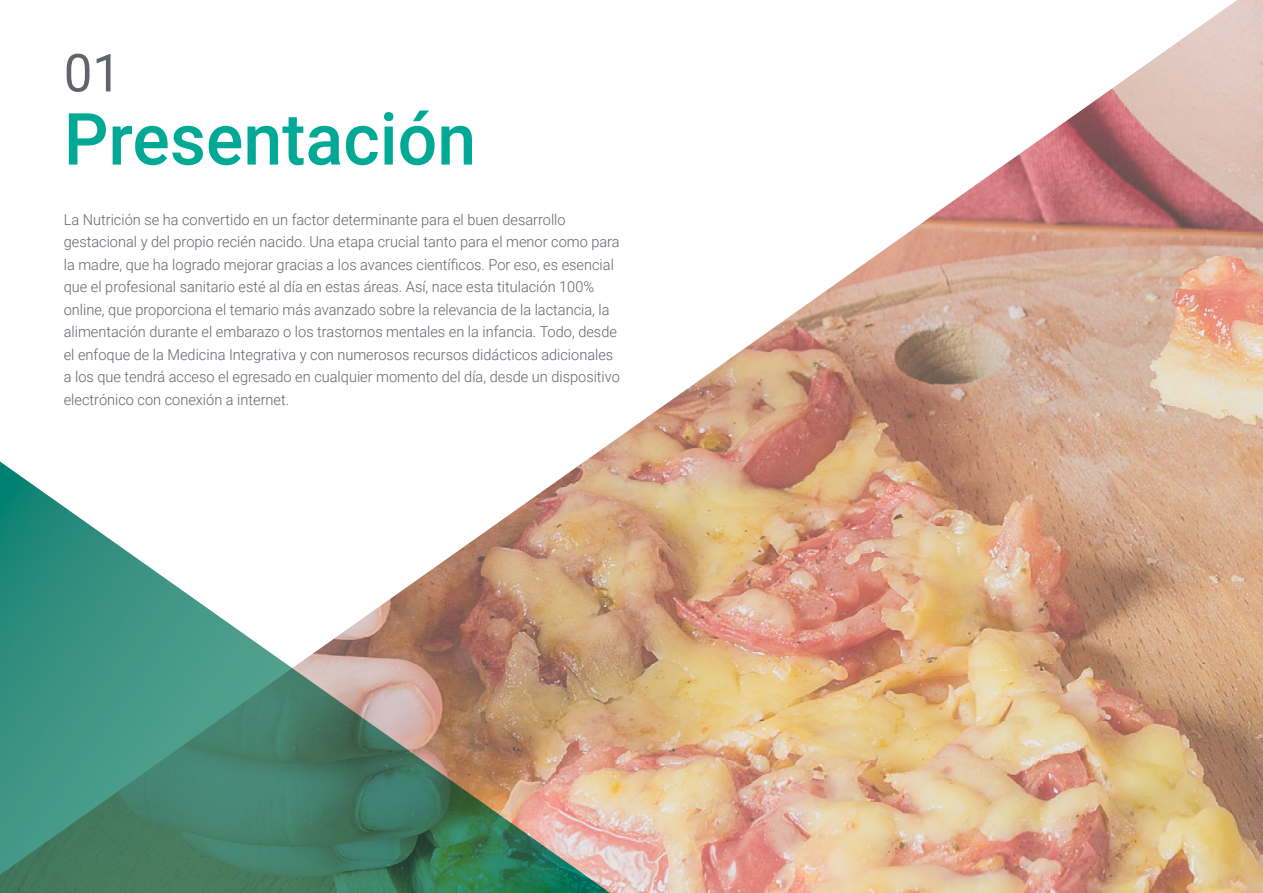
<style>
.page{position:relative;width:1263px;height:893px;background:#fff}
.page>*{position:absolute;margin:0;border:0;box-sizing:border-box;transform-origin:0 0}
.t1{font:500 72px "Roboto";color:#00a996}
.t2{font:52.5px "Roboto";color:#61646a}
.t3{font:300 15px/22.5px "Roboto";color:#61646a}
</style>
<div class="page">
<img style="left:607px;top:0;width:656px;height:893px">
<svg style="left:0;top:446px;width:640px;height:447px"></svg>
<h2 class="t2" style="left:64px;top:36px;width:59px">01</h2>
<h1 class="t1" style="left:64px;top:89px;width:414px">Presentación</h1>
<p class="t3" style="left:64px;top:208px;width:558px">La Nutrición se ha convertido en un factor determinante para el buen desarrollo gestacional y del propio recién nacido. Una etapa crucial tanto para el menor como para la madre, que ha logrado mejorar gracias a los avances científicos. Por eso, es esencial que el profesional sanitario esté al día en estas áreas. Así, nace esta titulación 100% online, que proporciona el temario más avanzado sobre la relevancia de la lactancia, la alimentación durante el embarazo o los trastornos mentales en la infancia. Todo, desde el enfoque de la Medicina Integrativa y con numerosos recursos didácticos adicionales a los que tendrá acceso el egresado en cualquier momento del día, desde un dispositivo electrónico con conexión a internet.</p>
</div>
